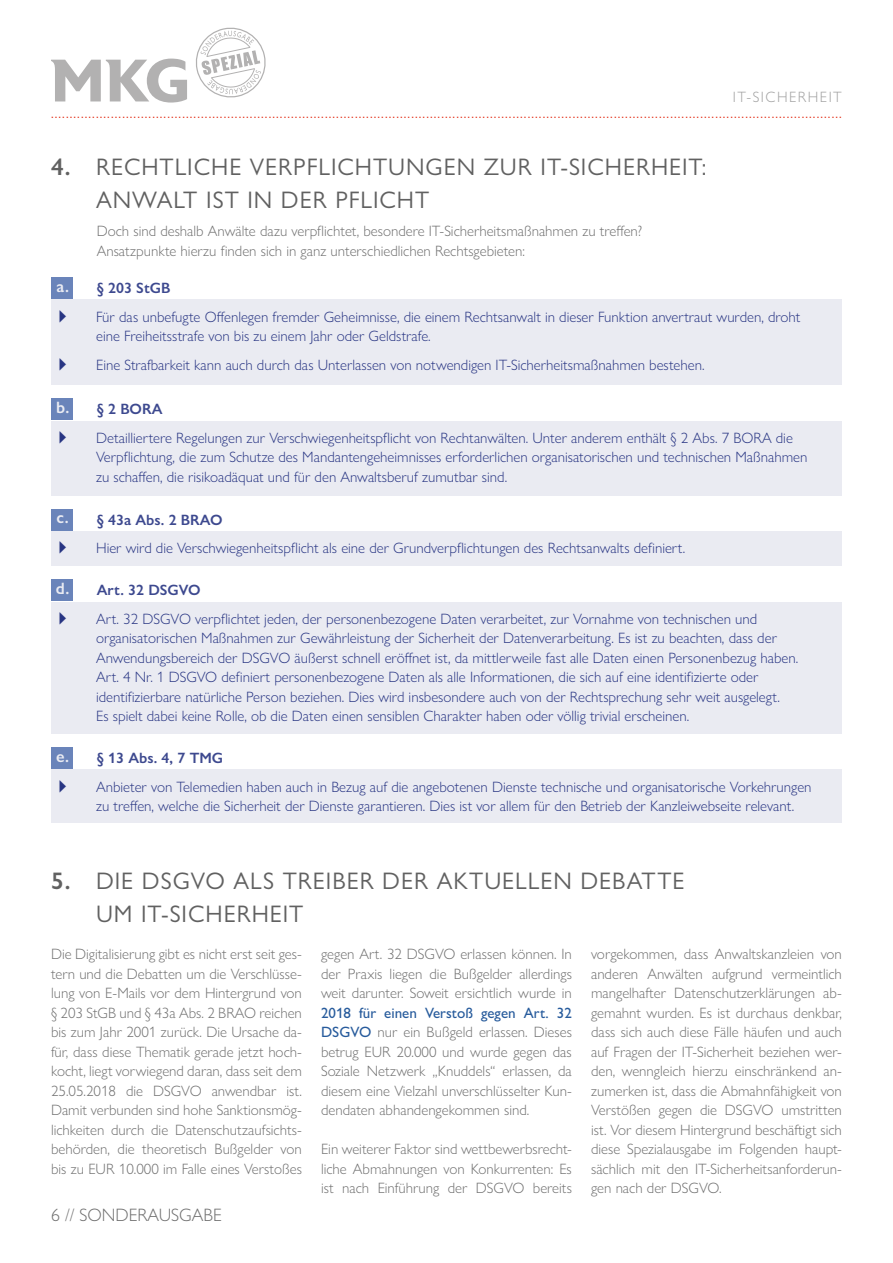
<style>
.page{position:relative;width:893px;height:1263px;background:#fff}
.page>*{position:absolute;margin:0;border:0;box-sizing:border-box;transform-origin:0 0}
.t1{font:24px/33px "Gill Sans Nova";letter-spacing:.04em;color:#616161}
.t2{font:300 18px "Gill Sans Nova";color:#6f6f6f}
.t3{font:600 16.5px "Gill Sans Nova";color:#eaebf2}
.t4{font:300 15px/19.5px "Gill Sans Nova";color:#6f6f6f;text-align:justify}
.t5{font:300 15px/19.5px "Gill Sans Nova";color:#283583}
.t6{font:600 15px "Gill Sans Nova";color:#3d498f}
.t7{font:300 15px "Gill Sans Nova";letter-spacing:.1em;color:#a0a0a0}
.t8{font:13.5px "Gill Sans Nova";color:#e22b13}
.s1{font-weight:600}
.s2{font-size:16.5px;color:#eaebf2}
.s3{font-weight:500;color:#275b9c}
</style>
<div class="page">
<svg style="left:51px;top:28px;width:215px;height:75px"></svg>
<div style="left:51px;top:300px;width:791px;height:85px;background:#eaebf2"></div>
<div style="left:51px;top:277px;width:21px;height:22px;background:#6a84ba"></div>
<div style="left:51px;top:399px;width:21px;height:21px;background:#6a84ba"></div>
<div style="left:51px;top:509px;width:21px;height:21px;background:#6a84ba"></div>
<div style="left:51px;top:579px;width:21px;height:22px;background:#6a84ba"></div>
<div style="left:51px;top:747px;width:21px;height:22px;background:#6a84ba"></div>
<div style="left:51px;top:421px;width:791px;height:74px;background:#eaebf2"></div>
<div style="left:51px;top:770px;width:791px;height:53px;background:#eaebf2"></div>
<div style="left:51px;top:531px;width:791px;height:35px;background:#eaebf2"></div>
<div style="left:51px;top:602px;width:791px;height:131px;background:#eaebf2"></div>
<p class="t7" style="left:733px;top:88px;width:111px">IT-SICHERHEIT</p>
<p class="t8" style="left:51px;top:105px;width:792px">...................................................................................................................................................................................................................</p>
<h1 class="t1" style="left:96px;top:150px;width:612px;text-indent:-45px"><span class="s1">4.</span> RECHTLICHE VERPFLICHTUNGEN ZUR IT-SICHERHEIT:<br>ANWALT IST IN DER PFLICHT</h1>
<p class="t4" style="left:97px;top:221px;width:547px">Doch sind deshalb Anwälte dazu verpflichtet, besondere IT-Sicherheitsmaßnahmen zu treffen?<br>Ansatzpunkte hierzu finden sich in ganz unterschiedlichen Rechtsgebieten:</p>
<p class="t6" style="left:56px;top:278px;width:115px"><span class="s2">a.</span> § 203 StGB</p>
<p class="t5" style="left:96px;top:307px;width:706px">Für das unbefugte Offenlegen fremder Geheimnisse, die einem Rechtsanwalt in dieser Funktion anvertraut wurden, droht eine Freiheitsstrafe von bis zu einem Jahr oder Geldstrafe.</p>
<p class="t5" style="left:96px;top:355px;width:610px">Eine Strafbarkeit kann auch durch das Unterlassen von notwendigen IT-Sicherheitsmaßnahmen bestehen.</p>
<p class="t3" style="left:56px;top:397px;width:15px">b.</p>
<p class="t6" style="left:97px;top:400px;width:67px">§ 2 BORA</p>
<p class="t5" style="left:96px;top:428px;width:713px">Detailliertere Regelungen zur Verschwiegenheitspflicht von Rechtanwälten. Unter anderem enthält § 2 Abs. 7 BORA die<br>Verpflichtung, die zum Schutze des Mandantengeheimnisses erforderlichen organisatorischen und technischen Maßnahmen zu schaffen, die risikoadäquat und für den Anwaltsberuf zumutbar sind.</p>
<p class="t3" style="left:57px;top:508px;width:14px">c.</p>
<p class="t6" style="left:97px;top:510px;width:127px">§ 43a Abs. 2 BRAO</p>
<p class="t5" style="left:96px;top:538px;width:591px">Hier wird die Verschwiegenheitspflicht als eine der Grundverpflichtungen des Rechtsanwalts definiert.</p>
<p class="t3" style="left:56px;top:578px;width:15px">d.</p>
<p class="t6" style="left:97px;top:580px;width:105px">Art. 32 DSGVO</p>
<p class="t5" style="left:96px;top:609px;width:704px">Art. 32 DSGVO verpflichtet jeden, der personenbezogene Daten verarbeitet, zur Vornahme von technischen und organisatorischen Maßnahmen zur Gewährleistung der Sicherheit der Datenverarbeitung. Es ist zu beachten, dass der Anwendungsbereich der DSGVO äußerst schnell eröffnet ist, da mittlerweile fast alle Daten einen Personenbezug haben.<br>Art. 4 Nr. 1 DSGVO definiert personenbezogene Daten als alle Informationen, die sich auf eine identifizierte oder identifizierbare natürliche Person beziehen. Dies wird insbesondere auch von der Rechtsprechung sehr weit ausgelegt.<br>Es spielt dabei keine Rolle, ob die Daten einen sensiblen Charakter haben oder völlig trivial erscheinen.</p>
<p class="t3" style="left:56px;top:746px;width:14px">e.</p>
<p class="t6" style="left:97px;top:748px;width:128px">§ 13 Abs. 4, 7 TMG</p>
<p class="t5" style="left:96px;top:777px;width:717px">Anbieter von Telemedien haben auch in Bezug auf die angebotenen Dienste technische und organisatorische Vorkehrungen zu treffen, welche die Sicherheit der Dienste garantieren. Dies ist vor allem für den Betrieb der Kanzleiwebseite relevant.</p>
<h1 class="t1" style="left:96px;top:864px;width:590px;text-indent:-45px"><span class="s1">5.</span> DIE DSGVO ALS TREIBER DER AKTUELLEN DEBATTE<br>UM IT-SICHERHEIT</h1>
<p class="t4" style="left:51px;top:944px;width:252px">Die Digitalisierung gibt es nicht erst seit ges&shy;tern und die Debatten um die Verschlüsse&shy;lung von E-Mails vor dem Hintergrund von § 203 StGB und § 43a Abs. 2 BRAO reichen bis zum Jahr 2001 zurück. Die Ursache da&shy;für, dass diese Thematik gerade jetzt hoch&shy;kocht, liegt vorwiegend daran, dass seit dem 25.05.2018 die DSGVO anwendbar ist.<br>Damit verbunden sind hohe Sanktionsmög&shy;lichkeiten durch die Datenschutzaufsichts&shy;behörden, die theoretisch Bußgelder von bis zu EUR 10.000 im Falle eines Verstoßes</p>
<p class="t4" style="left:321px;top:944px;width:252px">gegen Art. 32 DSGVO erlassen können. In der Praxis liegen die Bußgelder allerdings weit darunter. Soweit ersichtlich wurde in</p>
<p class="t4" style="left:591px;top:944px;width:252px">vorgekommen, dass Anwaltskanzleien von anderen Anwälten aufgrund vermeintlich mangelhafter Datenschutzerklärungen ab&shy;gemahnt wurden. Es ist durchaus denkbar, dass sich auch diese Fälle häufen und auch auf Fragen der IT-Sicherheit beziehen wer&shy;den, wenngleich hierzu einschränkend an&shy;zumerken ist, dass die Abmahnfähigkeit von Verstößen gegen die DSGVO umstritten ist. Vor diesem Hintergrund beschäftigt sich diese Spezialausgabe im Folgenden haupt&shy;sächlich mit den IT-Sicherheitsanforderun&shy;gen nach der DSGVO.</p>
<p class="t4" style="left:321px;top:1003px;width:252px"><span class="s3">2018 für einen Verstoß gegen Art. 32<br>DSGVO</span> nur ein Bußgeld erlassen. Dieses betrug EUR 20.000 und wurde gegen das Soziale Netzwerk „Knuddels“ erlassen, da diesem eine Vielzahl unverschlüsselter Kun&shy;dendaten abhandengekommen sind.</p>
<p class="t4" style="left:321px;top:1139px;width:252px">Ein weiterer Faktor sind wettbewerbsrecht&shy;liche Abmahnungen von Konkurrenten: Es ist nach Einführung der DSGVO bereits</p>
<p class="t2" style="left:51px;top:1204px;width:172px">6 // SONDERAUSGABE</p>
</div>
